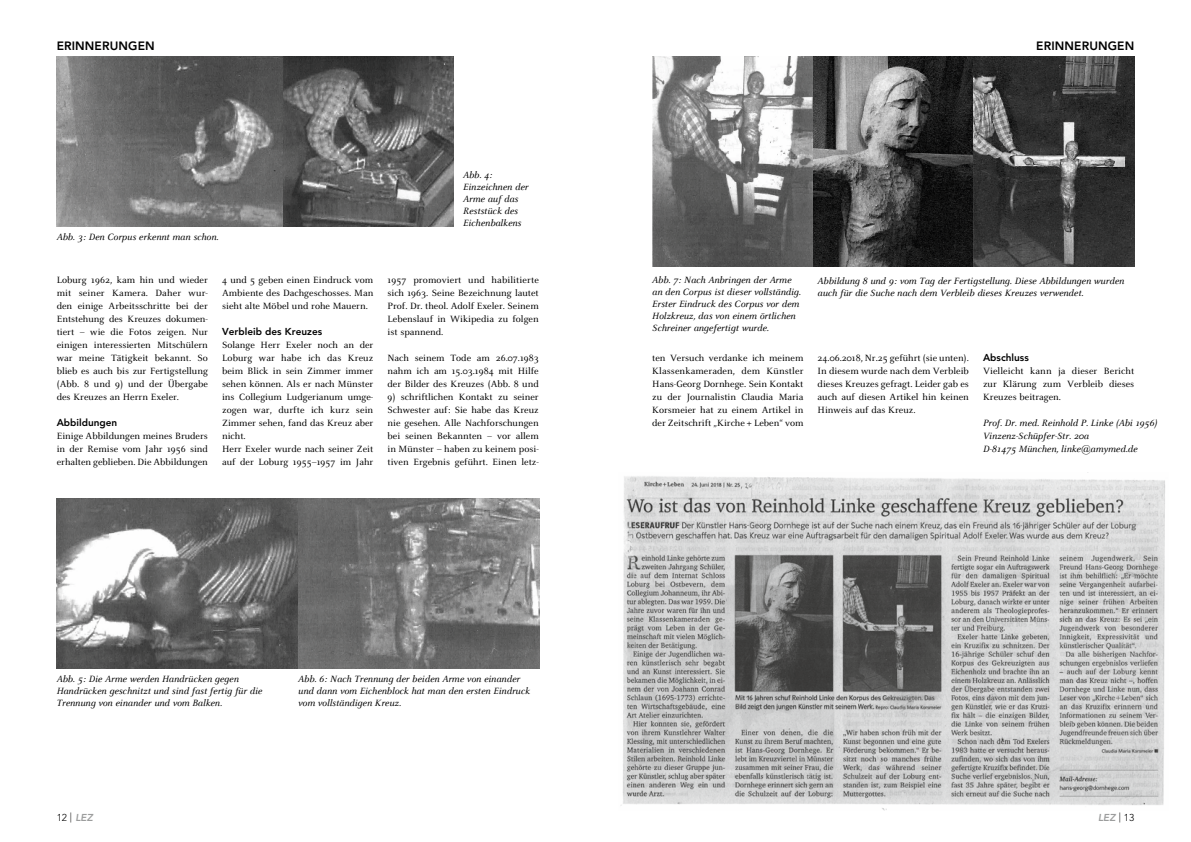
<style>
.page{position:relative;width:1191px;height:842px;background:#fff}
.page>*{position:absolute;margin:0;border:0;box-sizing:border-box;transform-origin:0 0}
.t1{font:800 12px "Avenir LT Std";letter-spacing:.01em;color:#000}
.t2{font:10px/13px "Celeste OT";color:#000;text-align:justify}
.t3{font:italic 10px/12px "Celeste OT";color:#000}
.t4{font:800 10px "Avenir LT Std";color:#000}
.t5{font:300 10px "Avenir LT Std";color:#000}
.t6{font:italic 800 10px "Avenir LT Std";color:#9c9d9d}
.s1{font-weight:800;font-style:italic;color:#9c9d9d}
.s2{font-weight:300;font-style:normal;color:#000}
</style>
<div class="page">
<img style="left:57px;top:57px;width:397px;height:170px">
<img style="left:57px;top:498px;width:482px;height:170px">
<img style="left:652px;top:57px;width:482px;height:209px">
<img style="left:620px;top:472px;width:545px;height:339px">
<p class="t1" style="left:57px;top:39px;width:99px">ERINNERUNGEN</p>
<p class="t1" style="left:1036px;top:39px;width:99px">ERINNERUNGEN</p>
<p class="t3" style="left:57px;top:231px;width:163px">Abb. 3: Den Corpus erkennt man schon.</p>
<p class="t2" style="left:57px;top:273px;width:153px">Loburg 1962, kam hin und wieder mit seiner Kamera. Daher wur&shy;den einige Arbeitsschritte bei der Entstehung des Kreuzes dokumen&shy;tiert – wie die Fotos zeigen. Nur einigen interessierten Mitschülern war meine Tätigkeit bekannt. So blieb es auch bis zur Fertigstellung (Abb. 8 und 9) und der Übergabe des Kreuzes an Herrn Exeler.</p>
<p class="t4" style="left:57px;top:417px;width:62px">Abbildungen</p>
<p class="t2" style="left:57px;top:429px;width:153px">Einige Abbildungen meines Bruders in der Remise vom Jahr 1956 sind erhalten geblieben. Die Abbildungen</p>
<p class="t2" style="left:222px;top:273px;width:153px">4 und 5 geben einen Eindruck vom Ambiente des Dachgeschosses. Man sieht alte Möbel und rohe Mauern.</p>
<p class="t4" style="left:222px;top:326px;width:102px">Verbleib des Kreuzes</p>
<p class="t2" style="left:222px;top:338px;width:153px;text-align:left">Solange Herr Exeler noch an der<br>Loburg war habe ich das Kreuz beim Blick in sein Zimmer immer sehen können. Als er nach Münster ins Collegium Ludgerianum umge&shy;zogen war, durfte ich kurz sein<br>Zimmer sehen, fand das Kreuz aber nicht.<br>Herr Exeler wurde nach seiner Zeit auf der Loburg 1955–1957 im Jahr</p>
<p class="t3" style="left:463px;top:169px;width:67px">Abb. 4:<br>Einzeichnen der<br>Arme auf das<br>Reststück des<br>Eichenbalkens</p>
<p class="t2" style="left:387px;top:273px;width:153px">1957 promoviert und habilitierte sich 1963. Seine Bezeichnung lautet Prof. Dr. theol. Adolf Exeler. Seinem Lebenslauf in Wikipedia zu folgen ist spannend.</p>
<p class="t2" style="left:387px;top:351px;width:153px">Nach seinem Tode am 26.07.1983 nahm ich am 15.03.1984 mit Hilfe der Bilder des Kreuzes (Abb. 8 und</p>
<p class="t2" style="left:387px;top:390px;width:153px">9) schriftlichen Kontakt zu seiner Schwester auf: Sie habe das Kreuz nie gesehen. Alle Nachforschungen bei seinen Bekannten – vor allem in Münster – haben zu keinem posi&shy;tiven Ergebnis geführt. Einen letz-</p>
<p class="t3" style="left:57px;top:673px;width:207px">Abb. 5: Die Arme werden Handrücken gegen<br>Handrücken geschnitzt und sind fast fertig für die<br>Trennung von einander und vom Balken.</p>
<p class="t3" style="left:298px;top:673px;width:233px">Abb. 6: Nach Trennung der beiden Arme von einander und dann vom Eichenblock hat man den ersten Eindruck vom vollständigen Kreuz.</p>
<p class="t3" style="left:652px;top:274px;width:150px">Abb. 7: Nach Anbringen der Arme an den Corpus ist dieser vollständig.<br>Erster Eindruck des Corpus vor dem Holzkreuz, das von einem örtlichen Schreiner angefertigt wurde.</p>
<p class="t3" style="left:817px;top:275px;width:308px">Abbildung 8 und 9: vom Tag der Fertigstellung. Diese Abbildungen wurden auch für die Suche nach dem Verbleib dieses Kreuzes verwendet.</p>
<p class="t2" style="left:652px;top:351px;width:153px">ten Versuch verdanke ich meinem Klassenkameraden, dem Künstler Hans-Georg Dornhege. Sein Kontakt zu der Journalistin Claudia Maria Korsmeier hat zu einem Artikel in der Zeitschrift „Kirche + Leben“ vom</p>
<p class="t2" style="left:817px;top:351px;width:153px">24.06.2018, Nr.25 geführt (sie unten).<br>In diesem wurde nach dem Verbleib dieses Kreuzes gefragt. Leider gab es auch auf diesen Artikel hin keinen Hinweis auf das Kreuz.</p>
<p class="t4" style="left:983px;top:352px;width:47px">Abschluss</p>
<p class="t2" style="left:983px;top:364px;width:153px">Vielleicht kann ja dieser Bericht zur Klärung zum Verbleib dieses Kreuzes beitragen.</p>
<p class="t3" style="left:983px;top:416px;width:176px;line-height:13px">Prof. Dr. med. Reinhold P. Linke (Abi 1956)<br>Vinzenz-Schüpfer-Str. 20a<br>D-81475 München, linke@amymed.de</p>
<p class="t5" style="left:57px;top:812px;width:38px">12 | <span class="s1">LEZ</span></p>
<p class="t6" style="left:1098px;top:812px;width:38px">LEZ <span class="s2">| 13</span></p>
</div>
